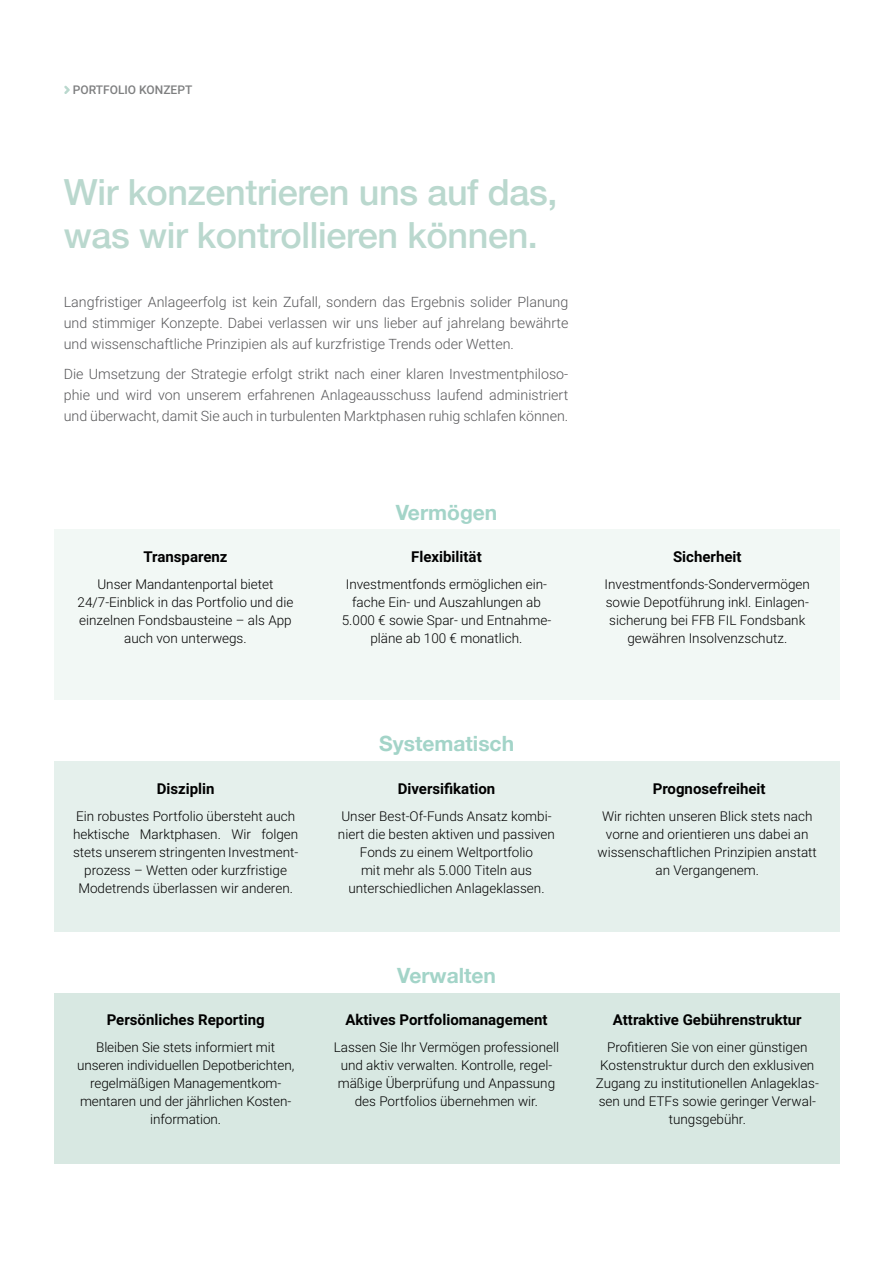
<style>
.page{position:relative;width:893px;height:1263px;background:#fff}
.page>*{position:absolute;margin:0;border:0;box-sizing:border-box;transform-origin:0 0}
.t1{font:500 36px/43.2px "Helvetica Neue";letter-spacing:-.01em;color:#bad8ce}
.t2{font:700 21px "Helvetica Neue";color:#a3d4c8}
.t3{font:700 15px "Roboto";color:#000}
.t4{font:300 14.25px/21px "Roboto";color:#58585a;text-align:justify}
.t5{font:300 13.5px/18px "Roboto";color:#000;text-align:center}
.t6{font:500 12px "Roboto";color:#7e7f80}
</style>
<div class="page">
<div style="left:54px;top:529px;width:786px;height:171px;background:#f2f8f5"></div>
<div style="left:54px;top:761px;width:786px;height:170px;background:#e5f0ec"></div>
<div style="left:54px;top:993px;width:786px;height:170px;background:#d8e8e2"></div>
<svg style="left:64px;top:86px;width:6px;height:8px"></svg>
<p class="t6" style="left:73px;top:85px;width:121px">PORTFOLIO KONZEPT</p>
<h1 class="t1" style="left:64px;top:168px;width:495px">Wir konzentrieren uns auf das, was wir kontrollieren können.</h1>
<p class="t4" style="left:64px;top:291px;width:506px">Langfristiger Anlageerfolg ist kein Zufall, sondern das Ergebnis solider Planung und stimmiger Konzepte. Dabei verlassen wir uns lieber auf jahrelang bewährte und wissenschaftliche Prinzipien als auf kurzfristige Trends oder Wetten.</p>
<p class="t4" style="left:64px;top:364px;width:506px">Die Umsetzung der Strategie erfolgt strikt nach einer klaren Investmentphiloso&shy;phie und wird von unserem erfahrenen Anlageausschuss laufend administriert und überwacht, damit Sie auch in turbulenten Marktphasen ruhig schlafen können.</p>
<p class="t3" style="left:143px;top:551px;width:86px">Transparenz</p>
<p class="t5" style="left:78px;top:576px;width:217px">Unser Mandantenportal bietet<br>24/7-Einblick in das Portfolio und die einzelnen Fondsbausteine – als App auch von unterwegs.</p>
<h2 class="t2" style="left:396px;top:505px;width:103px">Vermögen</h2>
<p class="t3" style="left:411px;top:551px;width:72px">Flexibilität</p>
<p class="t5" style="left:342px;top:576px;width:211px">Investmentfonds ermöglichen ein&shy;fache Ein- und Auszahlungen ab<br>5.000 € sowie Spar- und Ent nah me&shy;pläne ab 100 € monatlich.</p>
<p class="t3" style="left:673px;top:551px;width:70px">Sicherheit</p>
<p class="t5" style="left:605px;top:576px;width:207px">Investmentfonds-Sondervermögen so wie Depotführung inkl. Ein la gen&shy;siche rung bei FFB FIL Fondsbank ge wäh ren Insolvenzschutz.</p>
<p class="t3" style="left:157px;top:783px;width:59px">Disziplin</p>
<p class="t5" style="left:73px;top:806px;width:227px">Ein robustes Portfolio übersteht auch hek tische Marktphasen. Wir folgen stets unserem stringenten In vest ment&shy;pro zess – Wetten oder kurzfristige<br>Mo de trends überlassen wir anderen.</p>
<p class="t3" style="left:107px;top:1014px;width:159px">Persönliches Reporting</p>
<p class="t5" style="left:77px;top:1039px;width:219px">Bleiben Sie stets informiert mit unseren in di vi duellen Depotberichten, regel mäßi gen Man age ment kom&shy;men ta ren und der jähr lichen Kos ten&shy;information.</p>
<h2 class="t2" style="left:379px;top:736px;width:136px">Systematisch</h2>
<p class="t3" style="left:398px;top:778px;width:99px">Diversifikation</p>
<p class="t5" style="left:338px;top:808px;width:219px">Unser Best-Of-Funds Ansatz kom bi&shy;niert die besten aktiven und passiven Fonds zu einem Weltportfolio<br>mit mehr als 5.000 Titeln aus unterschiedlichen An lage klassen.</p>
<h2 class="t2" style="left:397px;top:967px;width:100px">Verwalten</h2>
<p class="t3" style="left:345px;top:1014px;width:204px">Aktives Portfoliomanagement</p>
<p class="t5" style="left:334px;top:1039px;width:227px">Lassen Sie Ihr Vermögen professionell und aktiv verwalten. Kontrolle, regel&shy;mäßi ge Überprüfung und Anpassung des Port folios übernehmen wir.</p>
<p class="t3" style="left:653px;top:783px;width:114px">Prognosefreiheit</p>
<p class="t5" style="left:598px;top:808px;width:221px">Wir richten unseren Blick stets nach vorne and orientieren uns dabei an wis sen schaftlichen Prinzipien anstatt an Vergangenem.</p>
<p class="t3" style="left:613px;top:1014px;width:190px">Attraktive Gebührenstruktur</p>
<p class="t5" style="left:596px;top:1038px;width:225px">Profitieren Sie von einer günstigen Kos ten struktur durch den exklusiven Zu gang zu institutionellen Anlage klas&shy;sen und ETFs sowie geringer Ver wal&shy;tungs gebühr.</p>
</div>
